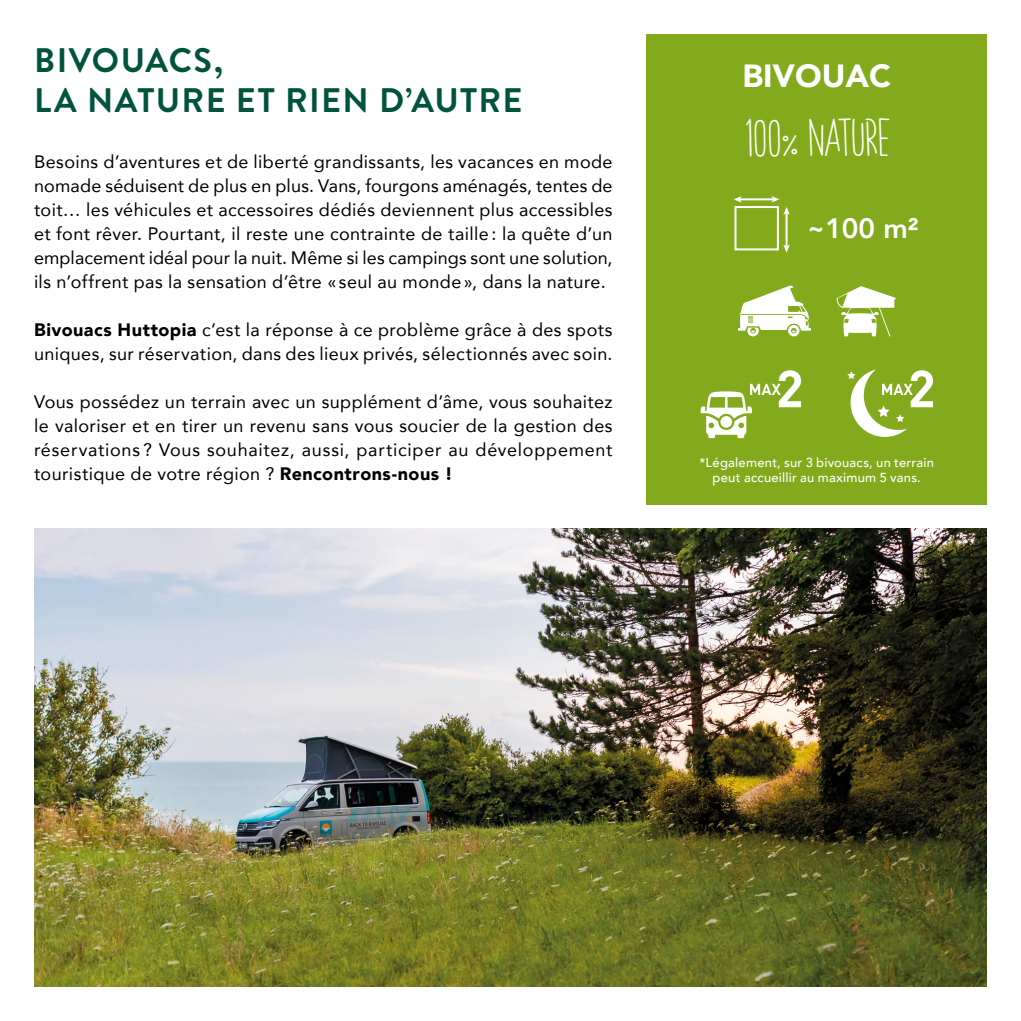
<style>
.page{position:relative;width:1021px;height:1021px;background:#fff}
.page>*{position:absolute;margin:0;border:0;box-sizing:border-box;transform-origin:0 0}
.t1{font:44px "Evazion";letter-spacing:-.005em;color:#fff}
.t2{font:700 34px/40px "Brandon Grotesque";letter-spacing:.04em;color:#00533c}
.t3{font:900 32px "Avenir";color:#fff}
.t4{font:800 28px "Avenir";color:#fff}
.t5{font:18px/24px "Avenir";letter-spacing:.025em;color:#000;text-align:justify}
.t6{font:500 13px/15.6px "Avenir";letter-spacing:.015em;color:#fff;text-align:center}
.s1{font-weight:900}
</style>
<div class="page">
<img style="left:34px;top:528px;width:952px;height:458px">
<div style="left:646px;top:34px;width:340px;height:470px;background:#83aa1c"></div>
<hr style="left:739px;top:198px;width:34px;height:2px;background:#fff">
<svg style="left:734px;top:196px;width:7px;height:7px"></svg>
<hr style="left:785px;top:212px;width:2px;height:35px;background:#fff">
<svg style="left:771px;top:196px;width:18px;height:19px"></svg>
<svg style="left:783px;top:245px;width:6px;height:8px"></svg>
<div style="left:734px;top:206px;width:44px;height:44px;border:2px solid #fff"></div>
<svg style="left:738px;top:285px;width:73px;height:51px"></svg>
<svg style="left:836px;top:286px;width:59px;height:50px"></svg>
<svg style="left:700px;top:370px;width:101px;height:68px"></svg>
<svg style="left:847px;top:369px;width:86px;height:68px"></svg>
<h2 class="t2" style="left:34px;top:41px;width:490px">BIVOUACS,<br>LA NATURE ET RIEN D’AUTRE</h2>
<p class="t5" style="left:34px;top:149px;width:580px">Besoins d’aventures et de liberté grandissants, les vacances en mode nomade séduisent de plus en plus. Vans, fourgons aménagés, tentes de toit… les véhicules et accessoires dédiés deviennent plus accessibles et font rêver. Pourtant, il reste une contrainte de taille : la quête d’un emplacement idéal pour la nuit. Même si les campings sont une solution, ils n’offrent pas la sensation d’être « seul au monde », dans la nature.</p>
<p class="t5" style="left:34px;top:317px;width:580px"><span class="s1">Bivouacs Huttopia</span> c’est la réponse à ce problème grâce à des spots uniques, sur réservation, dans des lieux privés, sélectionnés avec soin.</p>
<p class="t5" style="left:34px;top:389px;width:580px">Vous possédez un terrain avec un supplément d’âme, vous souhaitez le valoriser et en tirer un revenu sans vous soucier de la gestion des réservations ? Vous souhaitez, aussi, participer au développement touristique de votre région ? <span class="s1">Rencontrons-nous !</span></p>
<h3 class="t3" style="left:742px;top:49px;width:150px">BIVOUAC</h3>
<h1 class="t1" style="left:743px;top:112px;width:148px">100% NATURE</h1>
<h3 class="t4" style="left:806px;top:207px;width:113px">~100 m²</h3>
<p class="t6" style="left:699px;top:453px;width:236px">*Légalement, sur 3 bivouacs, un terrain peut accueillir au maximum 5 vans.</p>
</div>
